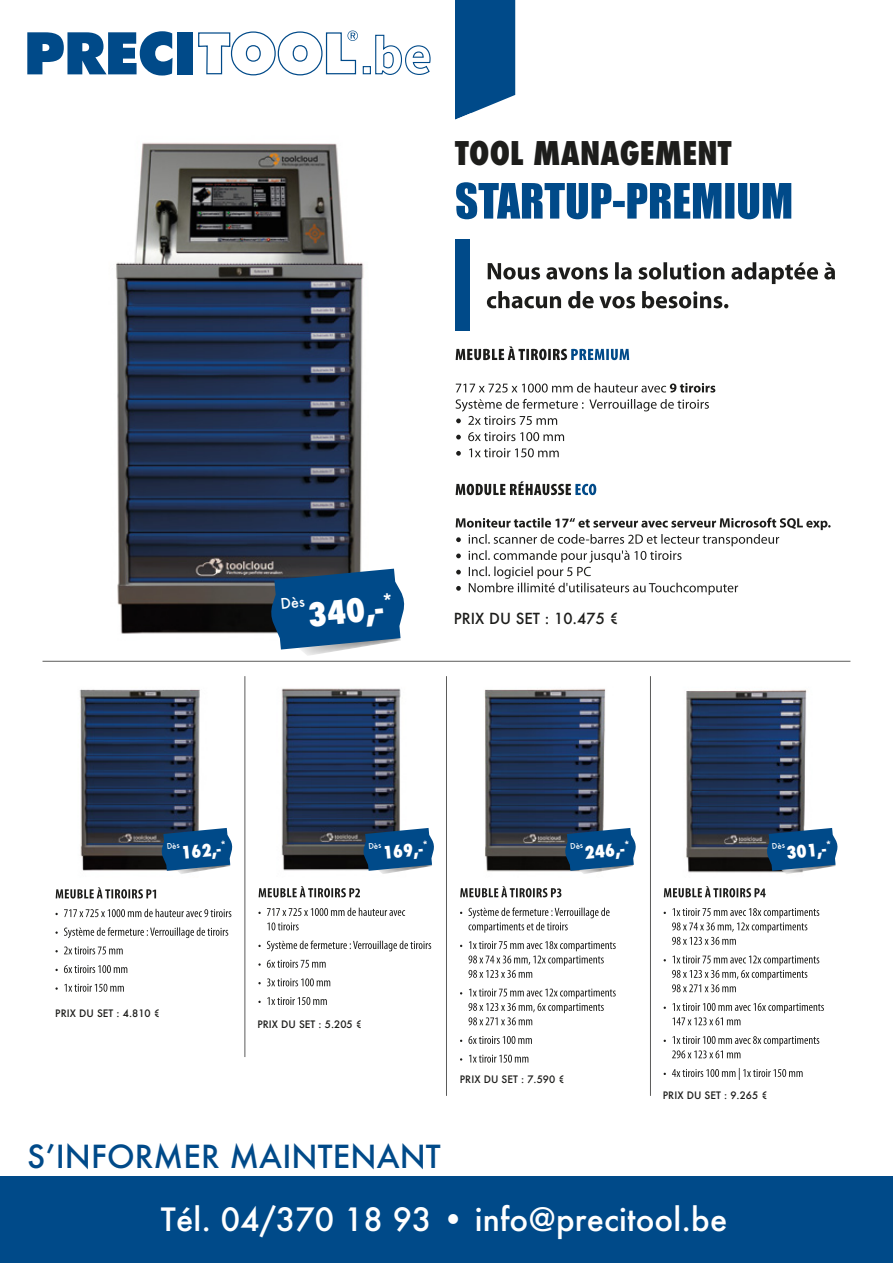
<style>
.page{position:relative;width:893px;height:1263px;background:#fff}
.page>*{position:absolute;margin:0;border:0;box-sizing:border-box;transform-origin:0 0}
.t1{font:800 condensed 31.8px "Futura";letter-spacing:.005em;color:#1d1d1b}
.t2{font:800 condensed 31.8px "Futura";color:#fff}
.t3{font:500 31.2px "Futura";letter-spacing:.005em;color:#fff}
.t4{font:500 30.9px "Futura";letter-spacing:.005em;color:#004a89}
.t5{font:800 condensed 16.8px "Futura";color:#fff}
.t6{font:500 14.85px "Futura";letter-spacing:.005em;color:#1d1d1b}
.t7{font:500 10.05px "Futura";letter-spacing:.005em;color:#1d1d1b}
</style>
<div class="page">
<img style="left:79px;top:679px;width:728px;height:200px">
<div style="left:455px;top:0;width:60px;height:113px;background:#004a89"></div>
<svg style="left:456px;top:346px;width:173px;height:14px"></svg>
<svg style="left:456px;top:383px;width:259px;height:10px"></svg>
<svg style="left:456px;top:399px;width:253px;height:26px"></svg>
<svg style="left:456px;top:435px;width:5px;height:4px"></svg>
<svg style="left:468px;top:432px;width:96px;height:9px"></svg>
<svg style="left:456px;top:451px;width:5px;height:5px"></svg>
<svg style="left:469px;top:448px;width:90px;height:9px"></svg>
<svg style="left:456px;top:481px;width:140px;height:14px"></svg>
<svg style="left:456px;top:518px;width:375px;height:77px"></svg>
<hr style="left:43px;top:661px;width:807px;height:1px;background:#5c5c5b">
<hr style="left:244px;top:676px;width:1px;height:381px;background:#5c5c5b">
<hr style="left:446px;top:676px;width:1px;height:420px;background:#5c5c5b">
<hr style="left:650px;top:676px;width:1px;height:420px;background:#5c5c5b">
<svg style="left:259px;top:886px;width:101px;height:11px"></svg>
<svg style="left:267px;top:908px;width:138px;height:8px"></svg>
<svg style="left:267px;top:922px;width:32px;height:8px"></svg>
<svg style="left:267px;top:940px;width:164px;height:11px"></svg>
<svg style="left:267px;top:960px;width:59px;height:8px"></svg>
<svg style="left:267px;top:978px;width:63px;height:8px"></svg>
<svg style="left:267px;top:997px;width:60px;height:8px"></svg>
<svg style="left:460px;top:886px;width:101px;height:11px"></svg>
<svg style="left:468px;top:907px;width:142px;height:26px"></svg>
<svg style="left:468px;top:941px;width:148px;height:37px"></svg>
<svg style="left:468px;top:988px;width:148px;height:37px"></svg>
<svg style="left:468px;top:1036px;width:64px;height:8px"></svg>
<svg style="left:469px;top:1055px;width:59px;height:8px"></svg>
<svg style="left:664px;top:886px;width:102px;height:11px"></svg>
<svg style="left:672px;top:908px;width:147px;height:37px"></svg>
<svg style="left:672px;top:955px;width:147px;height:37px"></svg>
<svg style="left:672px;top:1003px;width:152px;height:22px"></svg>
<svg style="left:672px;top:1036px;width:147px;height:22px"></svg>
<svg style="left:672px;top:1068px;width:131px;height:12px"></svg>
<svg style="left:56px;top:887px;width:100px;height:11px"></svg>
<svg style="left:64px;top:909px;width:167px;height:8px"></svg>
<svg style="left:64px;top:927px;width:164px;height:11px"></svg>
<svg style="left:64px;top:946px;width:59px;height:8px"></svg>
<svg style="left:64px;top:965px;width:63px;height:8px"></svg>
<svg style="left:64px;top:984px;width:60px;height:8px"></svg>
<div style="left:455px;top:239px;width:14px;height:92px;background:#004a89"></div>
<svg style="left:456px;top:182px;width:335px;height:37px"></svg>
<svg style="left:488px;top:262px;width:347px;height:22px"></svg>
<svg style="left:487px;top:291px;width:241px;height:17px"></svg>
<svg style="left:375px;top:34px;width:56px;height:41px"></svg>
<div style="left:363px;top:66px;width:8px;height:8px;border:1px solid #004a89"></div>
<svg style="left:27px;top:30px;width:331px;height:46px"></svg>
<div style="left:0;top:1176px;width:893px;height:87px;background:#004a89"></div>
<img style="left:116px;top:142px;width:248px;height:492px">
<svg style="left:161px;top:828px;width:72px;height:46px;background:#2c6393"></svg>
<svg style="left:363px;top:828px;width:71px;height:46px;background:#2a6292"></svg>
<svg style="left:767px;top:828px;width:71px;height:46px;background:#296191"></svg>
<svg style="left:271px;top:569px;width:134px;height:86px;background:#2d6595"></svg>
<svg style="left:565px;top:828px;width:71px;height:46px;background:#2a6292"></svg>
<h1 class="t1" style="left:455px;top:131px;width:278px">TOOL MANAGEMENT</h1>
<h1 class="t2" style="left:306px;top:593px;width:88px;rotate:-5deg">340,-<sup>*</sup></h1>
<h3 class="t6" style="left:454px;top:608px;width:167px">PRIX DU SET : 10.475 €</h3>
<h3 class="t5" style="left:180px;top:841px;width:47px;rotate:-5deg">162,-<sup>*</sup></h3>
<h3 class="t5" style="left:382px;top:841px;width:47px;rotate:-5deg">169,-<sup>*</sup></h3>
<h3 class="t5" style="left:785px;top:841px;width:47px;rotate:-5deg">301,-<sup>*</sup></h3>
<h3 class="t5" style="left:584px;top:841px;width:47px;rotate:-5deg">246,-<sup>*</sup></h3>
<p class="t7" style="left:55px;top:1007px;width:106px">PRIX DU SET : 4.810 €</p>
<p class="t7" style="left:257px;top:1018px;width:106px">PRIX DU SET : 5.205 €</p>
<p class="t7" style="left:460px;top:1072px;width:106px">PRIX DU SET : 7.590 €</p>
<p class="t7" style="left:663px;top:1089px;width:106px">PRIX DU SET : 9.265 €</p>
<h3 class="t4" style="left:27px;top:1135px;width:415px">SʼINFORMER MAINTENANT</h3>
<h2 class="t3" style="left:161px;top:1198px;width:568px">Tél. 04/370 18 93 • info@precitool.be</h2>
</div>
